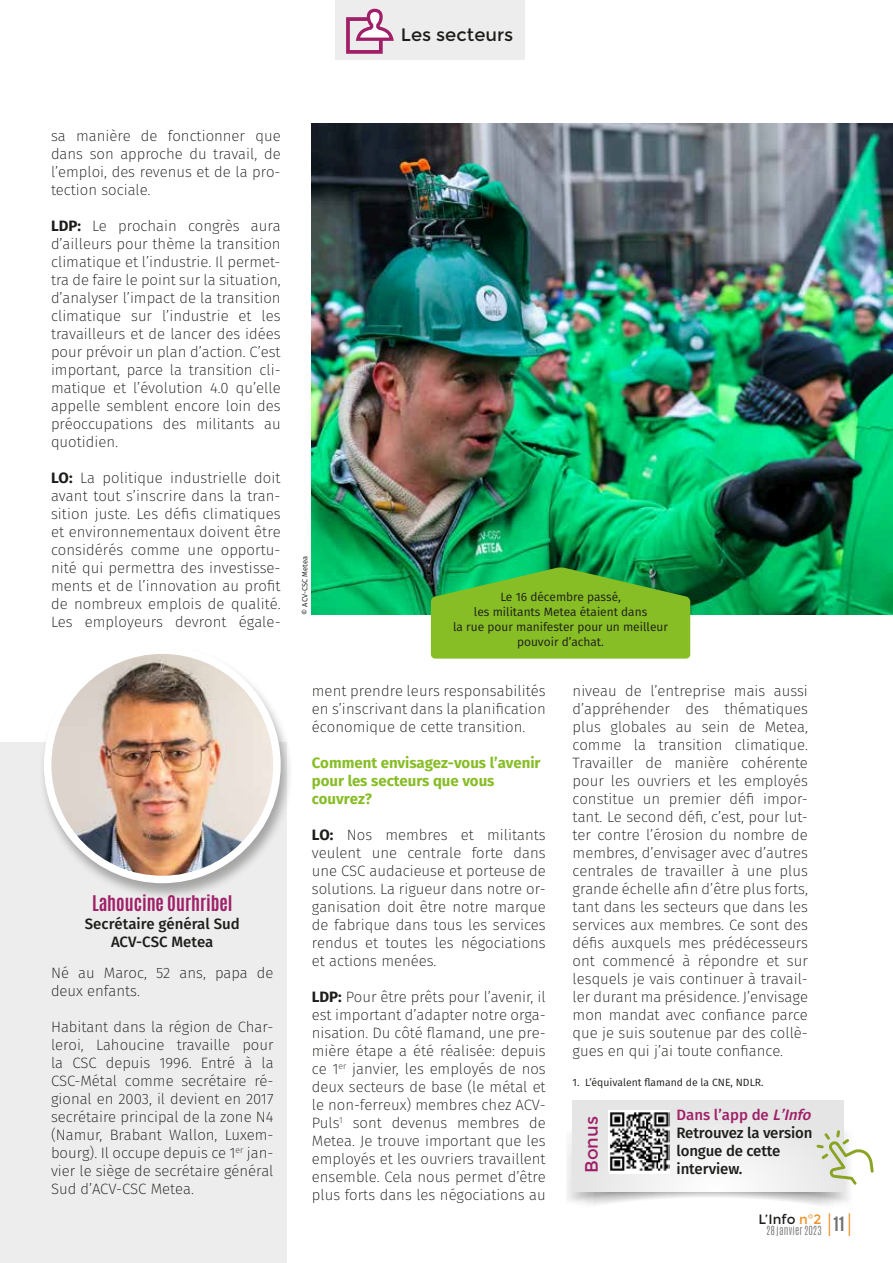
<style>
.page{position:relative;width:893px;height:1263px;background:#fff}
.page>*{position:absolute;margin:0;border:0;box-sizing:border-box;transform-origin:0 0}
.t1{font:300 25.95px "Antonio";color:#ec9228;scale:.64 1}
.t2{font:700 18px "Antonio";color:#9f2068}
.t3{font:18px "Montserrat";color:#1d1d1b}
.t4{font:18px "Montserrat";color:#9f2068}
.t5{font:700 16.5px "Antonio";color:#70706f}
.t6{font:200 15px/18px "Fira Sans";color:#1d1d1b;text-align:justify}
.t7{font:500 15px/18px "Fira Sans";letter-spacing:-.01em;color:#1d1d1b;text-align:center}
.t8{font:700 15px/18px "Fira Sans";color:#87bd25}
.t9{font:13.5px "Montserrat";color:#1d1d1b}
.t10{font:12px/15px "Fira Sans";color:#1d1d1b;text-align:center}
.t11{font:10.5px "Fira Sans";color:#1d1d1b}
.t12{font:300 10.5px "Antonio";letter-spacing:.035em;color:#70706f}
.t13{font:7.5px "Fira Sans";color:#1d1d1b}
.s1{font-weight:700}
.s2{color:#9f2068}
.s3{font-style:italic;color:#9f2068}
.s4{color:#ec9228}
.s5{font-weight:300;font-size:25.95px;color:#ec9228}
</style>
<div class="page">
<div style="left:0;top:743px;width:286px;height:520px;background:#ededed"></div>
<div style="left:335px;top:0;width:190px;height:60px;background:#ededed"></div>
<svg style="left:346px;top:8px;width:48px;height:46px"></svg>
<div style="left:39px;top:646px;width:255px;height:255px;background:#1d1d1b;opacity:.35"></div>
<img style="left:48px;top:650px;width:229px;height:229px;border-radius:115px">
<div style="left:44px;top:646px;width:237px;height:237px;border:8px solid #fff;border-radius:50%"></div>
<img style="left:312px;top:123px;width:581px;height:492px">
<svg style="left:431px;top:567px;width:259px;height:92px;background:#72b62d"></svg>
<div style="left:573px;top:1100px;width:270px;height:91px;background:#e5e5e5"></div>
<svg style="left:567px;top:1103px;width:307px;height:102px"></svg>
<p class="t3" style="left:401px;top:24px;width:114px">Les secteurs</p>
<p class="t6" style="left:51px;top:126px;width:231px">sa manière de fonctionner que dans son approche du travail, de l’emploi, des revenus et de la pro&shy;tection sociale.</p>
<p class="t6" style="left:51px;top:216px;width:231px"><span class="s1">LDP:</span> Le prochain congrès aura d’ailleurs pour thème la transition climatique et l’industrie. Il permet&shy;tra de faire le point sur la situation, d’analyser l’impact de la transition climatique sur l’industrie et les travailleurs et de lancer des idées pour prévoir un plan d’action. C’est important, parce la transition cli&shy;matique et l’évolution 4.0 qu’elle appelle semblent encore loin des préoccupations des militants au quotidien.</p>
<p class="t6" style="left:51px;top:468px;width:231px"><span class="s1">LO:</span> La politique industrielle doit avant tout s’inscrire dans la tran&shy;sition juste. Les défis climatiques et environnementaux doivent être considérés comme une opportu&shy;nité qui permettra des investisse&shy;ments et de l’innovation au profit de nombreux emplois de qualité.<br>Les employeurs devront égale-</p>
<p class="t2" style="left:92px;top:889px;width:142px">Lahoucine Ourhribel</p>
<p class="t7" style="left:85px;top:914px;width:156px">Secrétaire général Sud<br>ACV-CSC Metea</p>
<p class="t6" style="left:51px;top:963px;width:224px">Né au Maroc, 52 ans, papa de deux enfants.</p>
<p class="t6" style="left:51px;top:1017px;width:224px">Habitant dans la région de Char&shy;leroi, Lahoucine travaille pour la CSC depuis 1996. Entré à la CSC-Métal comme secrétaire ré&shy;gional en 2003, il devient en 2017 secrétaire principal de la zone N4 (Namur, Brabant Wallon, Luxem&shy;bourg). Il occupe depuis ce 1<sup>er</sup> jan&shy;vier le siège de secrétaire général Sud d’ACV-CSC Metea.</p>
<p class="t13" style="left:299px;top:615px;width:60px;rotate:-90deg">© ACV-CSC Metea</p>
<p class="t10" style="left:453px;top:588px;width:216px">Le 16 décembre passé,<br>les militants Metea étaient dans<br>la rue pour manifester pour un meilleur pouvoir d’achat.</p>
<p class="t6" style="left:312px;top:682px;width:235px">ment prendre leurs responsabilités en s’inscrivant dans la planification économique de cette transition.</p>
<p class="t8" style="left:312px;top:754px;width:230px">Comment envisagez-vous l’avenir pour les secteurs que vous couvrez?</p>
<p class="t6" style="left:312px;top:826px;width:235px"><span class="s1">LO:</span> Nos membres et militants veulent une centrale forte dans une CSC audacieuse et porteuse de solutions. La rigueur dans notre or&shy;ganisation doit être notre marque de fabrique dans tous les services rendus et toutes les négociations et actions menées.</p>
<p class="t6" style="left:312px;top:988px;width:235px"><span class="s1">LDP:</span> Pour être prêts pour l’avenir, il est important d’adapter notre orga&shy;nisation. Du côté flamand, une pre&shy;mière étape a été réalisée: depuis ce 1<sup>er</sup> janvier, les employés de nos deux secteurs de base (le métal et le non-ferreux) membres chez ACV-Puls<sup>1</sup> sont devenus membres de Metea. Je trouve important que les employés et les ouvriers travaillent ensemble. Cela nous permet d’être plus forts dans les négociations au</p>
<p class="t6" style="left:573px;top:682px;width:237px">niveau de l’entreprise mais aussi d’appréhender des thématiques plus globales au sein de Metea, comme la transition climatique.<br>Travailler de manière cohérente pour les ouvriers et les employés constitue un premier défi impor&shy;tant. Le second défi, c’est, pour lut&shy;ter contre l’érosion du nombre de membres, d’envisager avec d’autres centrales de travailler à une plus grande échelle afin d’être plus forts, tant dans les secteurs que dans les services aux membres. Ce sont des défis auxquels mes prédécesseurs ont commencé à répondre et sur lesquels je vais continuer à travail&shy;ler durant ma présidence. J’envisage mon mandat avec confiance parce que je suis soutenue par des collè&shy;gues en qui j’ai toute confiance.</p>
<p class="t11" style="left:573px;top:1074px;width:192px">1. L’équivalent flamand de la CNE, NDLR.</p>
<p class="t4" style="left:581px;top:1173px;width:58px;rotate:-90deg">Bonus</p>
<p class="t7" style="left:677px;top:1105px;width:140px;text-align:left"><span class="s2">Dans l’app de</span> <span class="s3">L’Info<br></span>Retrouvez la version longue de cette</p>
<p class="t7" style="left:677px;top:1159px;width:67px">interview.</p>
<p class="t9" style="left:759px;top:1211px;width:64px">L’Info <span class="s4">n°2</span></p>
<p class="t5" style="left:827px;top:1212px;width:19px"><span class="s5">I</span>11</p>
<h1 class="t1" style="left:847px;top:1206px;width:8px">I</h1>
<p class="t12" style="left:766px;top:1223px;width:57px">28 janvier 2023</p>
</div>
